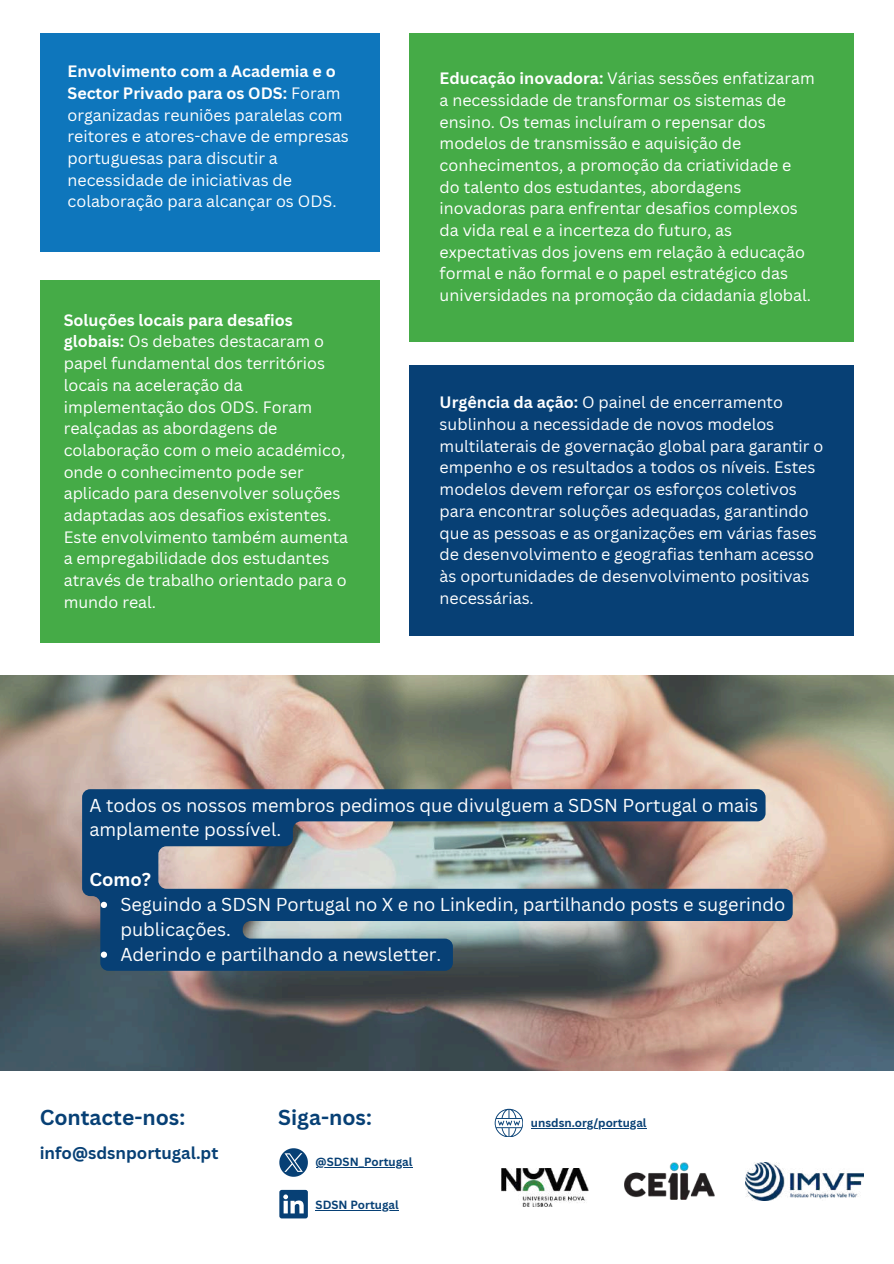
<style>
.page{position:relative;width:894px;height:1264px;background:#fff}
.page>*{position:absolute;margin:0;border:0;box-sizing:border-box;transform-origin:0 0}
.t1{font:700 21px "Canva Sans";color:#074075}
.t2{font:18.15px/24.9px "Canva Sans";color:#fff}
.t3{font:700 18.15px "Canva Sans";color:#fff}
.t4{font:700 16.8px "Canva Sans";color:#074075}
.t5{font:16.05px/21.8px "Canva Sans";color:#fff}
.t6{font:700 11.55px "Canva Sans";color:#074075}
.s1{font-weight:700}
</style>
<div class="page">
<div style="left:40px;top:33px;width:339px;height:218px;background:#0e76bc"></div>
<div style="left:409px;top:33px;width:444px;height:308px;background:#45ab47"></div>
<img style="left:0;top:675px;width:893px;height:395px">
<div style="left:40px;top:280px;width:339px;height:362px;background:#45ab47"></div>
<div style="left:409px;top:365px;width:444px;height:271px;background:#074075"></div>
<svg style="left:82px;top:789px;width:710px;height:181px;background:#556f87"></svg>
<svg style="left:101px;top:901px;width:6px;height:7px"></svg>
<svg style="left:101px;top:951px;width:6px;height:6px"></svg>
<svg style="left:279px;top:1148px;width:28px;height:28px"></svg>
<svg style="left:279px;top:1189px;width:28px;height:28px"></svg>
<svg style="left:494px;top:1108px;width:28px;height:28px"></svg>
<img style="left:624px;top:1162px;width:90px;height:37px">
<img style="left:745px;top:1162px;width:118px;height:38px">
<img style="left:501px;top:1168px;width:87px;height:38px">
<hr style="left:315px;top:1166px;width:97px;height:1px;background:#074075">
<hr style="left:315px;top:1210px;width:83px;height:1px;background:#074075">
<hr style="left:531px;top:1127px;width:115px;height:1px;background:#074075">
<p class="t5" style="left:67px;top:60px;width:283px"><span class="s1">Envolvimento com a Academia e o<br>Sector Privado para os ODS:</span> Foram organizadas reuniões paralelas com reitores e atores-chave de empresas portuguesas para discutir a necessidade de iniciativas de colaboração para alcançar os ODS.</p>
<p class="t5" style="left:439px;top:67px;width:376px"><span class="s1">Educação inovadora:</span> Várias sessões enfatizaram a necessidade de transformar os sistemas de ensino. Os temas incluíram o repensar dos modelos de transmissão e aquisição de conhecimentos, a promoção da criatividade e do talento dos estudantes, abordagens inovadoras para enfrentar desafios complexos da vida real e a incerteza do futuro, as expectativas dos jovens em relação à educação formal e não formal e o papel estratégico das universidades na promoção da cidadania global.</p>
<p class="t5" style="left:64px;top:308px;width:286px"><span class="s1">Soluções locais para desafios globais:</span> Os debates destacaram o papel fundamental dos territórios locais na aceleração da implementação dos ODS. Foram realçadas as abordagens de colaboração com o meio académico, onde o conhecimento pode ser aplicado para desenvolver soluções adaptadas aos desafios existentes.<br>Este envolvimento também aumenta a empregabilidade dos estudantes através de trabalho orientado para o mundo real.</p>
<p class="t5" style="left:439px;top:391px;width:385px"><span class="s1">Urgência da ação:</span> O painel de encerramento sublinhou a necessidade de novos modelos multilaterais de governação global para garantir o empenho e os resultados a todos os níveis. Estes modelos devem reforçar os esforços coletivos para encontrar soluções adequadas, garantindo que as pessoas e as organizações em várias fases de desenvolvimento e geografias tenham acesso às oportunidades de desenvolvimento positivas necessárias.</p>
<p class="t2" style="left:89px;top:792px;width:670px">A todos os nossos membros pedimos que divulguem a SDSN Portugal o mais amplamente possível.</p>
<p class="t3" style="left:89px;top:866px;width:63px">Como?</p>
<p class="t2" style="left:120px;top:891px;width:666px">Seguindo a SDSN Portugal no X e no Linkedin, partilhando posts e sugerindo publicações.<br>Aderindo e partilhando a newsletter.</p>
<h1 class="t1" style="left:40px;top:1102px;width:147px">Contacte-nos:</h1>
<h1 class="t1" style="left:278px;top:1102px;width:95px">Siga-nos:</h1>
<p class="t4" style="left:40px;top:1140px;width:180px">info@sdsnportugal.pt</p>
<p class="t6" style="left:315px;top:1153px;width:98px">@SDSN_Portugal</p>
<p class="t6" style="left:315px;top:1196px;width:84px">SDSN Portugal</p>
<p class="t6" style="left:531px;top:1114px;width:117px">unsdsn.org/portugal</p>
</div>
